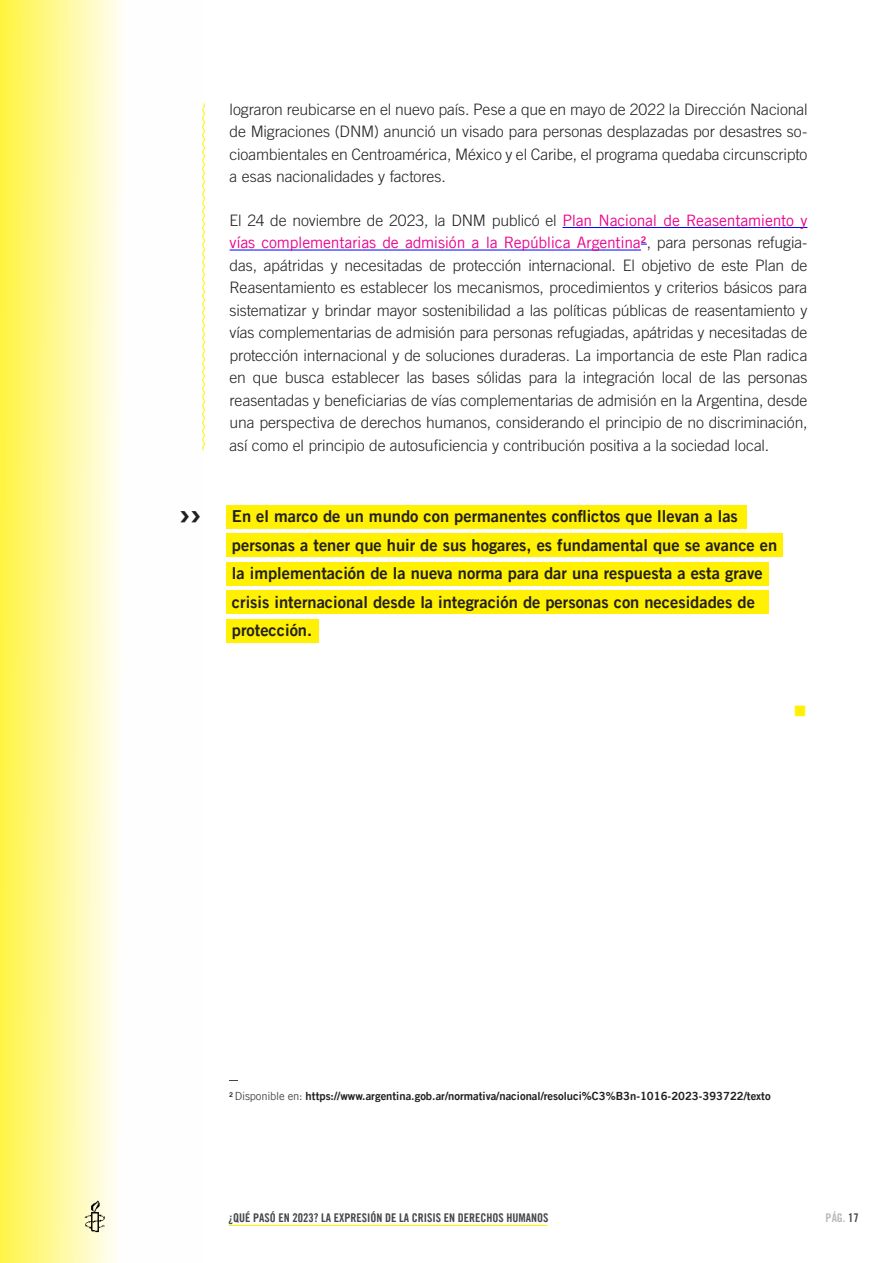
<style>
.page{position:relative;width:893px;height:1263px;background:#fff}
.page>*{position:absolute;margin:0;border:0;box-sizing:border-box;transform-origin:0 0}
.t1{font:36px "Amnesty Trade Gothic Bd 2";color:#231f20}
.t2{font:36px "Minion Pro";color:#fff101}
.t3{font:16.5px/28.5px "Amnesty Trade Gothic Bd 2";color:#231f20}
.Galera{font:300 15.75px/22.5px "Amnesty Trade Gothic";letter-spacing:-.005em;color:#231f20;text-align:justify}
.t4{font:12px "Amnesty Trade Gothic Bd Cn 20";color:#444749}
.t5{font:12px "Amnesty Trade Gothic Bd Cn 20";color:#b9bcbc}
.t6{font:11.25px "Amnesty Trade Gothic Bd 2";color:#231f20}
.s1{font-weight:400;color:#ed028c}
.s2{font-family:"Amnesty Trade Gothic";color:#444749}
.s3{color:#444749}
</style>
<div class="page">
<svg style="left:0;top:0;width:122px;height:1263px;background:#fff99b"></svg>
<hr style="left:229px;top:1225px;width:318px;height:1px;background:#fff101">
<img style="left:71px;top:1193px;width:47px;height:46px">
<hr style="left:562px;top:227px;width:245px;height:1px;background:#00f">
<hr style="left:230px;top:250px;width:411px;height:1px;background:#00f">
<svg style="left:202px;top:103px;width:3px;height:348px"></svg>
<div style="left:226px;top:505px;width:521px;height:24px;background:#fff101"></div>
<div style="left:226px;top:533px;width:556px;height:23px;background:#fff101"></div>
<div style="left:226px;top:590px;width:543px;height:23px;background:#fff101"></div>
<div style="left:226px;top:562px;width:543px;height:24px;background:#fff101"></div>
<div style="left:226px;top:619px;width:92px;height:24px;background:#fff101"></div>
<p class="t1" style="left:179px;top:491px;width:24px">››</p>
<p class="Galera" style="left:230px;top:98px;width:579px">lograron reubicarse en el nuevo país. Pese a que en mayo de 2022 la Dirección Nacional de Migraciones (DNM) anunció un visado para personas desplazadas por desastres so&shy;cioambientales en Centroamérica, México y el Caribe, el programa quedaba circunscripto a esas nacionalidades y factores.</p>
<p class="Galera" style="left:230px;top:209px;width:579px">El 24 de noviembre de 2023, la DNM publicó el <span class="s1">Plan Nacional de Reasentamiento y vías complementarias de admisión a la República Argentina</span><sup>2</sup>, para personas refugia&shy;das, apátridas y necesitadas de protección internacional. El objetivo de este Plan de Reasentamiento es establecer los mecanismos, procedimientos y criterios básicos para sistematizar y brindar mayor sostenibilidad a las políticas públicas de reasentamiento y vías complementarias de admisión para personas refugiadas, apátridas y necesitadas de protección internacional y de soluciones duraderas. La importancia de este Plan radica en que busca establecer las bases sólidas para la integración local de las personas reasentadas y beneficiarias de vías complementarias de admisión en la Argentina, desde una perspectiva de derechos humanos, considerando el principio de no discriminación, así como el principio de autosuficiencia y contribución positiva a la sociedad local.</p>
<p class="t3" style="left:232px;top:502px;width:547px">En el marco de un mundo con permanentes conflictos que llevan a las personas a tener que huir de sus hogares, es fundamental que se avance en la implementación de la nueva norma para dar una respuesta a esta grave crisis internacional desde la integración de personas con necesidades de protección.</p>
<p class="t2" style="left:793px;top:684px;width:16px">■</p>
<p class="t6" style="left:229px;top:1089px;width:543px"><sup>2</sup> <span class="s2">Disponible en:</span> https://www.argentina.gob.ar/normativa/nacional/resoluci%C3%B3n-1016-2023-393722/texto</p>
<p class="t4" style="left:229px;top:1210px;width:321px">¿QUÉ PASÓ EN 2023? LA EXPRESIÓN DE LA CRISIS EN DERECHOS HUMANOS</p>
<p class="t5" style="left:826px;top:1210px;width:35px">PÁG. <span class="s3">17</span></p>
</div>
